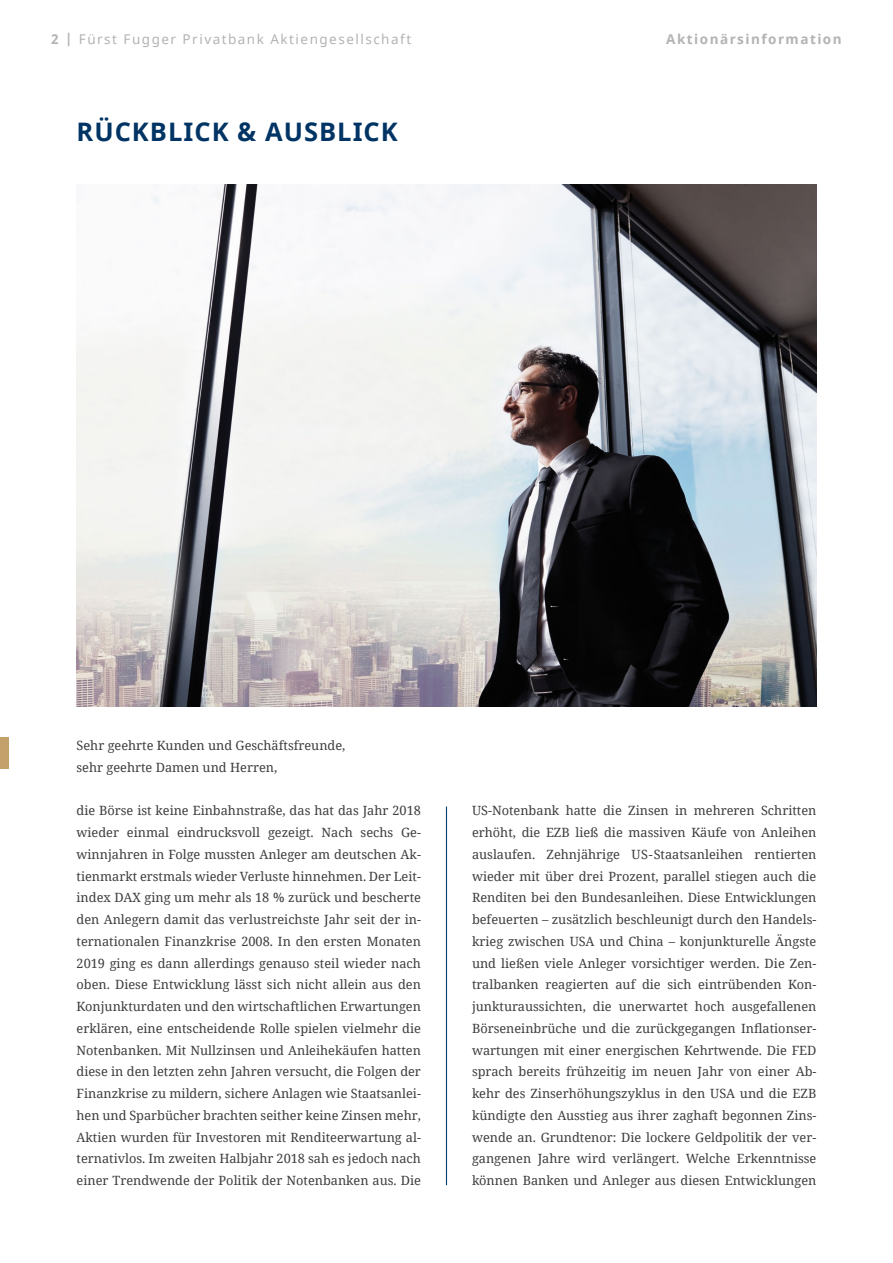
<style>
.page{position:relative;width:893px;height:1263px;background:#fff}
.page>*{position:absolute;margin:0;border:0;box-sizing:border-box;transform-origin:0 0}
.t1{font:700 25.5px "Noto Sans";letter-spacing:.04em;color:#003464}
.t2{font:13.5px "Noto Sans";letter-spacing:.11em;color:#b1b3b4}
.t3{font:700 13.5px "Noto Sans";letter-spacing:.11em;color:#b1b3b4}
.t4{font:12.75px/21.8px "Noto Serif";color:#3e3d40;text-align:justify}
.s1{font-weight:700}
</style>
<div class="page">
<hr style="left:446px;top:806px;width:1px;height:379px;background:#00416f">
<div style="left:0;top:738px;width:9px;height:31px;background:#c4a16a"></div>
<img style="left:77px;top:184px;width:739px;height:522px">
<p class="t2" style="left:51px;top:30px;width:361px"><span class="s1">2 |</span> Fürst Fugger Privatbank Aktiengesellschaft</p>
<p class="t3" style="left:666px;top:30px;width:177px">Aktionärsinformation</p>
<h1 class="t1" style="left:77px;top:114px;width:323px">Rückblick &amp; Ausblick</h1>
<p class="t4" style="left:77px;top:734px;width:270px">Sehr geehrte Kunden und Geschäftsfreunde, sehr geehrte Damen und Herren,</p>
<p class="t4" style="left:77px;top:799px;width:346px">die Börse ist keine Einbahnstraße, das hat das Jahr 2018 wieder einmal eindrucksvoll gezeigt. Nach sechs Ge&shy;winnjahren in Folge mussten Anleger am deutschen Ak&shy;tienmarkt erstmals wieder Verluste hinnehmen. Der Leit&shy;index DAX ging um mehr als 18 % zurück und bescherte den Anlegern damit das verlustreichste Jahr seit der in&shy;ternationalen Finanzkrise 2008. In den ersten Monaten 2019 ging es dann allerdings genauso steil wieder nach oben. Diese Entwicklung lässt sich nicht allein aus den Konjunkturdaten und den wirtschaftlichen Erwartungen erklären, eine entscheidende Rolle spielen vielmehr die Notenbanken. Mit Nullzinsen und Anleihekäufen hatten diese in den letzten zehn Jahren versucht, die Folgen der Finanzkrise zu mildern, sichere Anlagen wie Staatsanlei&shy;hen und Sparbücher brachten seither keine Zinsen mehr, Aktien wurden für Investoren mit Renditeerwartung al&shy;ternativlos. Im zweiten Halbjahr 2018 sah es jedoch nach einer Trendwende der Politik der Notenbanken aus. Die</p>
<p class="t4" style="left:472px;top:799px;width:346px">US-Notenbank hatte die Zinsen in mehreren Schritten erhöht, die EZB ließ die massiven Käufe von Anleihen auslaufen. Zehnjährige US-Staatsanleihen rentierten wieder mit über drei Prozent, parallel stiegen auch die Renditen bei den Bundesanleihen. Diese Entwicklungen befeuerten – zusätzlich beschleunigt durch den Handels&shy;krieg zwischen USA und China – konjunkturelle Ängste und ließen viele Anleger vorsichtiger werden. Die Zen&shy;tralbanken reagierten auf die sich eintrübenden Kon&shy;junkturaussichten, die unerwartet hoch ausgefallenen Börseneinbrüche und die zurückgegangen Inflationser&shy;wartungen mit einer energischen Kehrtwende. Die FED sprach bereits frühzeitig im neuen Jahr von einer Ab&shy;kehr des Zinserhöhungszyklus in den USA und die EZB kündigte den Ausstieg aus ihrer zaghaft begonnen Zins&shy;wende an. Grundtenor: Die lockere Geldpolitik der ver&shy;gangenen Jahre wird verlängert. Welche Erkenntnisse können Banken und Anleger aus diesen Entwicklungen</p>
</div>
